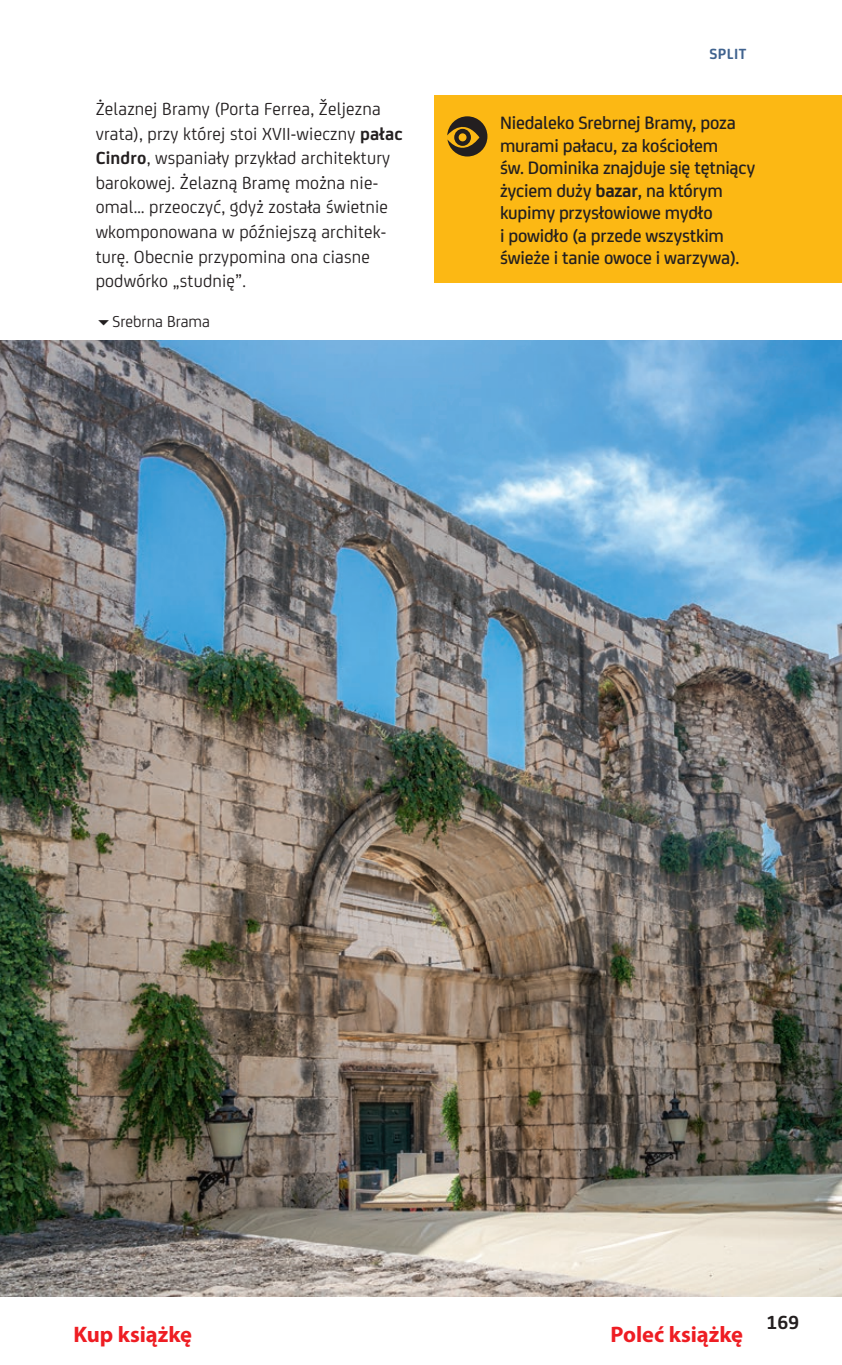
<style>
.page{position:relative;width:842px;height:1365px;background:#fff}
.page>*{position:absolute;margin:0;border:0;box-sizing:border-box;transform-origin:0 0}
.t1{font:700 22.5px "Myriad Pro";color:#ee1d23}
.t2{font:700 20.25px "FS Joey";color:#231f20}
.t3{font:500 19.12px/22.5px "FS Joey";letter-spacing:-.01em;color:#231f20}
.t4{font:18.68px/24.5px "FS Joey";letter-spacing:.01em;color:#231f20}
.t5{font:16.88px "FS Joey";color:#231f20}
.t6{font:700 15.75px "FS Joey";letter-spacing:.025em;color:#3f628e}
.s1{font-weight:700}
</style>
<div class="page">
<img style="left:0;top:340px;width:842px;height:956px">
<div style="left:434px;top:96px;width:408px;height:187px;background:#fcb814"></div>
<svg style="left:447px;top:116px;width:40px;height:41px"></svg>
<p class="t4" style="left:96px;top:96px;width:309px">Żelaznej Bramy (Porta Ferrea, Željezna vrata), przy której stoi XVII-wieczny <span class="s1">pałac cindro</span>, wspaniały przykład architektury barokowej. Żelazną Bramę można nie&shy;omal… przeoczyć, gdyż została świetnie wkomponowana w późniejszą architek&shy;turę. Obecnie przypomina ona ciasne podwórko „studnię”.</p>
<p class="t5" style="left:113px;top:309px;width:99px">Srebrna Brama</p>
<p class="t6" style="left:709px;top:42px;width:38px">Split</p>
<p class="t3" style="left:500px;top:110px;width:257px">Niedaleko Srebrnej Bramy, poza murami pałacu, za kościołem<br>św. Dominika znajduje się tętniący życiem duży <span class="s1">bazar</span>, na którym kupimy przysłowiowe mydło<br>i powidło (a przede wszystkim świeże i tanie owoce i warzywa).</p>
<p class="t1" style="left:73px;top:1320px;width:120px">Kup książkę</p>
<p class="t1" style="left:610px;top:1320px;width:134px">Poleć książkę</p>
<p class="t2" style="left:766px;top:1307px;width:34px">169</p>
</div>
